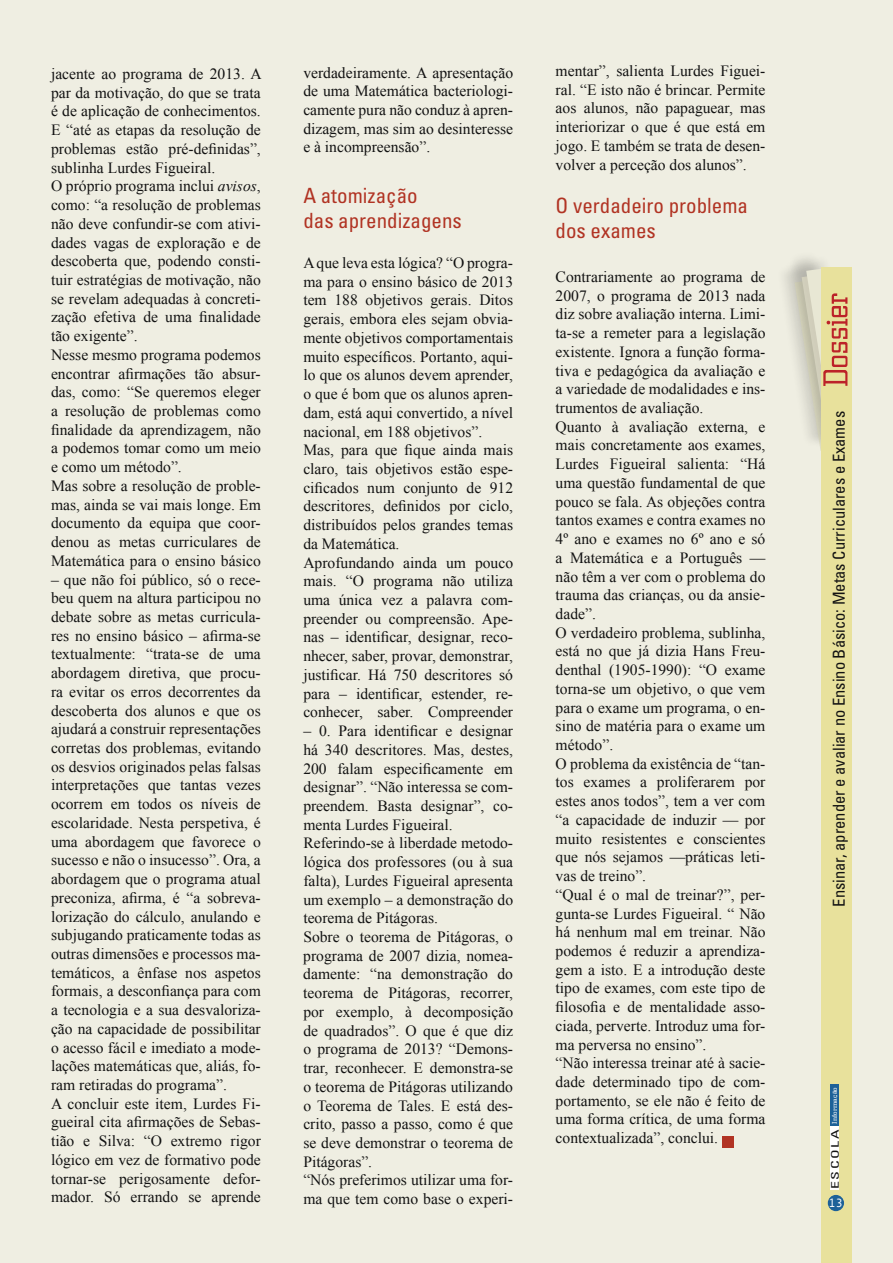
<style>
.page{position:relative;width:893px;height:1263px;background:#efeee2}
.page>*{position:absolute;margin:0;border:0;box-sizing:border-box;transform-origin:0 0}
.t1{font:condensed 21px/25.2px "Univers";color:#b13323}
.t2{font:condensed 16.5px "Univers";color:#121212}
.t3{font:15.6px/18.8px "Times New Roman";color:#121212}
.t4{font:12px "Andale Mono";color:#fff}
.t5{font:condensed 10.5px "Univers";letter-spacing:.1em;color:#121212;scale:1.5 1}
.t6{font:6.75px "Civic";letter-spacing:.01em;color:#fff;scale:1.33 1}
.s1{font-style:italic}
</style>
<div class="page">
<div style="left:788px;top:250px;width:60px;height:198px;background:#121212;opacity:.1"></div>
<div style="left:821px;top:267px;width:30px;height:996px;background:#e8e19c"></div>
<svg style="left:795px;top:268px;width:53px;height:183px"></svg>
<div style="left:830px;top:1084px;width:9px;height:42px;background:#1d6198"></div>
<div style="left:828px;top:1195px;width:16px;height:16px;background:#1d6198;border-radius:50%"></div>
<div style="left:830px;top:1126px;width:9px;height:63px;background:#fff"></div>
<div style="left:722px;top:1136px;width:11px;height:12px;background:#b13323"></div>
<p class="t3" style="left:51px;top:64px;width:212px">jacente ao programa de 2013. A par da motivação, do que se trata é de aplicação de conhecimentos.<br>E “até as etapas da resolução de problemas estão pré-definidas”, sublinha Lurdes Figueiral.<br>O próprio programa inclui <span class="s1">avisos</span>, como: “a resolução de problemas não deve confundir-se com ativi&shy;dades vagas de exploração e de descoberta que, podendo consti&shy;tuir estratégias de motivação, não se revelam adequadas à concreti&shy;zação efetiva de uma finalidade tão exigente”.<br>Nesse mesmo programa podemos encontrar afirmações tão absur&shy;das, como: “Se queremos eleger a resolução de problemas como finalidade da aprendizagem, não a podemos tomar como um meio e como um método”.<br>Mas sobre a resolução de proble&shy;mas, ainda se vai mais longe. Em documento da equipa que coor&shy;denou as metas curriculares de<br>Matemática para o ensino básico</p>
<p class="t3" style="left:51px;top:570px;width:211px">– que não foi público, só o rece&shy;beu quem na altura participou no debate sobre as metas curricula&shy;res no ensino básico – afirma-se textualmente: “trata-se de uma abordagem diretiva, que procu&shy;ra evitar os erros decorrentes da descoberta dos alunos e que os ajudará a construir representações corretas dos problemas, evitando os desvios originados pelas falsas interpretações que tantas vezes ocorrem em todos os níveis de escolaridade. Nesta perspetiva, é uma abordagem que favorece o sucesso e não o insucesso”. Ora, a abordagem que o programa atual preconiza, afirma, é “a sobreva&shy;lorização do cálculo, anulando e subjugando praticamente todas as outras dimensões e processos ma&shy;temáticos, a ênfase nos aspetos formais, a desconfiança para com a tecnologia e a sua desvaloriza&shy;ção na capacidade de possibilitar o acesso fácil e imediato a mode&shy;lações matemáticas que, aliás, fo&shy;ram retiradas do programa”.<br>A concluir este item, Lurdes Fi&shy;gueiral cita afirmações de Sebas&shy;tião e Silva: “O extremo rigor lógico em vez de formativo pode tornar-se perigosamente defor&shy;mador. Só errando se aprende</p>
<p class="t3" style="left:303px;top:63px;width:211px;text-align:justify">verdadeiramente. A apresentação de uma Matemática bacteriologi&shy;camente pura não conduz à apren&shy;dizagem, mas sim ao desinteresse e à incompreensão”.</p>
<p class="t1" style="left:303px;top:182px;width:160px">A atomização<br>das aprendizagens</p>
<p class="t3" style="left:303px;top:253px;width:211px">A que leva esta lógica? “O progra&shy;ma para o ensino básico de 2013 tem 188 objetivos gerais. Ditos gerais, embora eles sejam obvia&shy;mente objetivos comportamentais muito específicos. Portanto, aqui&shy;lo que os alunos devem aprender, o que é bom que os alunos apren&shy;dam, está aqui convertido, a nível nacional, em 188 objetivos”.<br>Mas, para que fique ainda mais claro, tais objetivos estão espe&shy;cificados num conjunto de 912 descritores, definidos por ciclo, distribuídos pelos grandes temas da Matemática.<br>Aprofundando ainda um pouco mais. “O programa não utiliza uma única vez a palavra com&shy;preender ou compreensão. Ape&shy;nas – identificar, designar, reco&shy;nhecer, saber, provar, demonstrar, justificar. Há 750 descritores só para – identificar, estender, re&shy;conhecer, saber. Compreender</p>
<p class="t3" style="left:303px;top:721px;width:211px">– 0. Para identificar e designar há 340 descritores. Mas, destes,<br>200 falam especificamente em designar”. “Não interessa se com&shy;preendem. Basta designar”, co&shy;menta Lurdes Figueiral.<br>Referindo-se à liberdade metodo&shy;lógica dos professores (ou à sua falta), Lurdes Figueiral apresenta um exemplo – a demonstração do teorema de Pitágoras.<br>Sobre o teorema de Pitágoras, o programa de 2007 dizia, nomea&shy;damente: “na demonstração do teorema de Pitágoras, recorrer, por exemplo, à decomposição de quadrados”. O que é que diz o programa de 2013? “Demons&shy;trar, reconhecer. E demonstra-se o teorema de Pitágoras utilizando o Teorema de Tales. E está des&shy;crito, passo a passo, como é que se deve demonstrar o teorema de<br>Pitágoras”.<br>“Nós preferimos utilizar uma for&shy;ma que tem como base o experi-</p>
<p class="t3" style="left:556px;top:61px;width:211px;text-align:justify">mentar”, salienta Lurdes Figuei&shy;ral. “E isto não é brincar. Permite aos alunos, não papaguear, mas interiorizar o que é que está em jogo. E também se trata de desen&shy;volver a perceção dos alunos”.</p>
<p class="t1" style="left:556px;top:192px;width:194px">O verdadeiro problema dos exames</p>
<p class="t3" style="left:556px;top:267px;width:211px">Contrariamente ao programa de<br>2007, o programa de 2013 nada diz sobre avaliação interna. Limi&shy;ta-se a remeter para a legislação existente. Ignora a função forma&shy;tiva e pedagógica da avaliação e a variedade de modalidades e ins&shy;trumentos de avaliação.<br>Quanto à avaliação externa, e mais concretamente aos exames,<br>Lurdes Figueiral salienta: “Há uma questão fundamental de que pouco se fala. As objeções contra tantos exames e contra exames no<br>4º ano e exames no 6º ano e só a Matemática e a Português — não têm a ver com o problema do trauma das crianças, ou da ansie&shy;dade”.<br>O verdadeiro problema, sublinha, está no que já dizia Hans Freu&shy;denthal (1905-1990): “O exame torna-se um objetivo, o que vem para o exame um programa, o en&shy;sino de matéria para o exame um método”.<br>O problema da existência de “tan&shy;tos exames a proliferarem por estes anos todos”, tem a ver com “a capacidade de induzir — por muito resistentes e conscientes que nós sejamos —práticas leti&shy;vas de treino”.<br>“Qual é o mal de treinar?”, per&shy;gunta-se Lurdes Figueiral. “ Não há nenhum mal em treinar. Não podemos é reduzir a aprendiza&shy;gem a isto. E a introdução deste tipo de exames, com este tipo de filosofia e de mentalidade asso&shy;ciada, perverte. Introduz uma for&shy;ma perversa no ensino”.<br>“Não interessa treinar até à sacie&shy;dade determinado tipo de com&shy;portamento, se ele não é feito de uma forma crítica, de uma forma contextualizada”, conclui.</p>
<p class="t2" style="left:828px;top:907px;width:497px;rotate:-90deg">Ensinar, aprender e avaliar no Ensino Básico: Metas Curriculares e Exames</p>
<p class="t6" style="left:831px;top:1123px;width:29px;rotate:-90deg">Informação</p>
<p class="t5" style="left:828px;top:1189px;width:41px;rotate:-90deg">ESCOLA</p>
<p class="t4" style="left:828px;top:1195px;width:16px">13</p>
</div>
